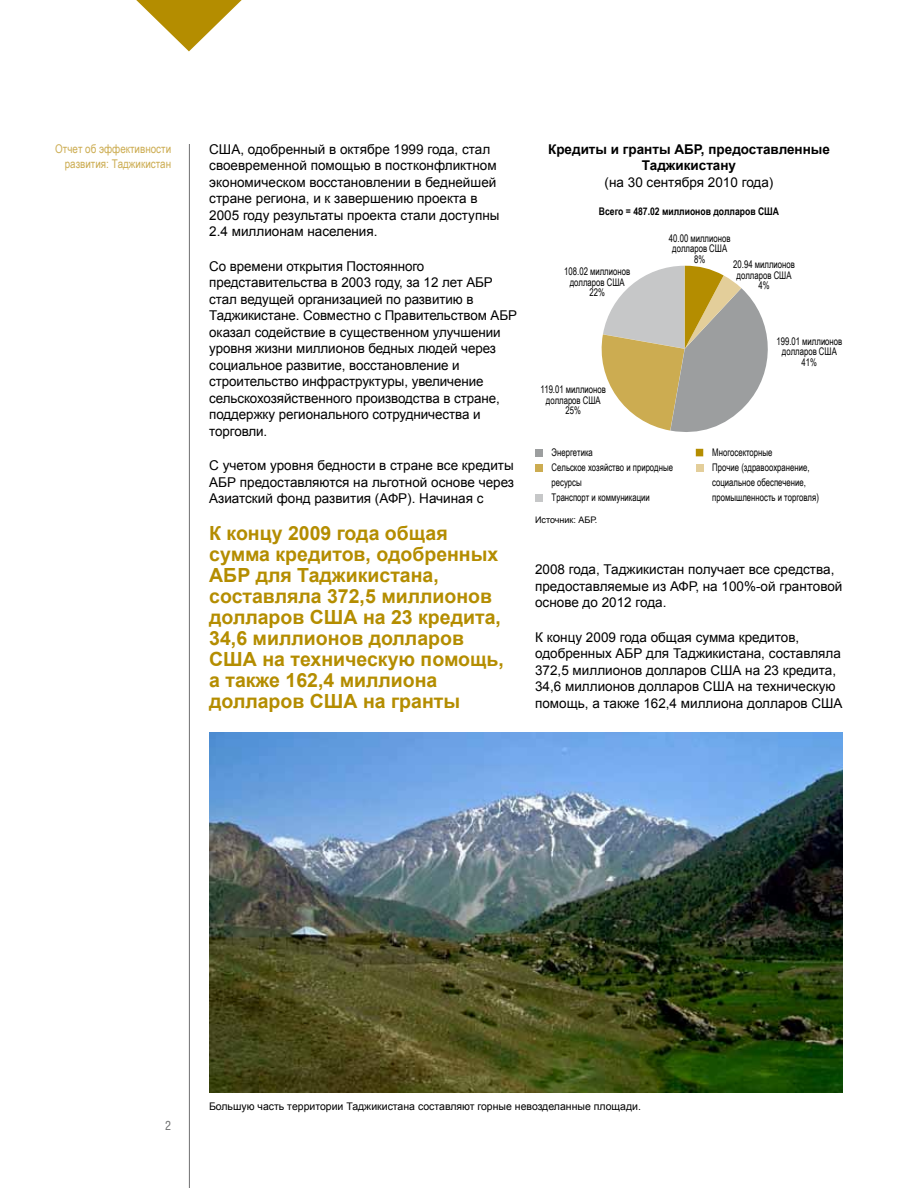
<style>
.page{position:relative;width:918px;height:1188px;background:#fff}
.page>*{position:absolute;margin:0;border:0;box-sizing:border-box;transform-origin:0 0}
.t1{font:700 19.5px/21px "Arial";color:#b48d00}
.t2{font:13.5px/16.5px "Arial";letter-spacing:-.005em;color:#000}
.t3{font:700 13.5px/16.5px "Arial";color:#000;text-align:center}
.t4{font:12px/15px "Arial Narrow";color:#ccac51;text-align:right}
.t5{font:condensed 12px "Swiss 721 BT";color:#707172}
.t6{font:10.5px/10.5px "Arial Narrow";color:#000;text-align:center;scale:.9 1}
.t7{font:10.5px "Arial";color:#000}
.t8{font:700 10.5px "Arial Narrow";color:#000}
.t9{font:9px "Arial";color:#000}
</style>
<div class="page">
<hr style="left:189px;top:144px;width:1px;height:1044px;background:#707172">
<svg style="left:136px;top:0;width:106px;height:51px"></svg>
<div style="left:535px;top:449px;width:8px;height:7px;background:#9c9e9f"></div>
<div style="left:535px;top:464px;width:8px;height:7px;background:#ccac51"></div>
<div style="left:535px;top:494px;width:8px;height:7px;background:#c6c7c8"></div>
<div style="left:696px;top:449px;width:7px;height:7px;background:#b48d00"></div>
<div style="left:696px;top:464px;width:7px;height:7px;background:#e3ce9a"></div>
<img style="left:209px;top:732px;width:634px;height:360px">
<svg style="left:601px;top:266px;width:167px;height:166px"></svg>
<p class="t2" style="left:209px;top:141px;width:292px">США, одобренный в октябре 1999 года, стал своевременной помощью в постконфликтном экономическом восстановлении в беднейшей стране региона, и к завершению проекта в 2005 году результаты проекта стали доступны 2.4 миллионам населения.</p>
<p class="t2" style="left:209px;top:258px;width:309px">Со времени открытия Постоянного представительства в 2003 году, за 12 лет АБР стал ведущей организацией по развитию в Таджикистане. Совместно с Правительством АБР оказал содействие в существенном улучшении уровня жизни миллионов бедных людей через социальное развитие, восстановление и строительство инфраструктуры, увеличение сельскохозяйственного производства в стране, поддержку регионального сотрудничества и торговли.</p>
<p class="t2" style="left:209px;top:457px;width:306px;text-align:justify">С учетом уровня бедности в стране все кредиты АБР предоставляются на льготной основе через Азиатский фонд развития (АФР). Начиная с</p>
<p class="t4" style="left:55px;top:141px;width:117px">Отчет об эффективности развития: Таджикистан</p>
<p class="t3" style="left:548px;top:141px;width:283px">Кредиты и гранты АБР, предоставленные<br>Таджикистану</p>
<p class="t2" style="left:605px;top:174px;width:170px">(на 30 сентября 2010 года)</p>
<p class="t8" style="left:599px;top:203px;width:182px">Всего = 487.02 миллионов долларов США</p>
<p class="t6" style="left:669px;top:232px;width:70px">40.00 миллионов долларов США<br>8%</p>
<p class="t6" style="left:564px;top:266px;width:75px">108.02 миллионов долларов США<br>22%</p>
<p class="t6" style="left:733px;top:259px;width:70px">20.94 миллионов долларов США<br>4%</p>
<p class="t6" style="left:776px;top:335px;width:75px">199.01 миллионов долларов США<br>41%</p>
<p class="t6" style="left:541px;top:384px;width:74px">119.01 миллионов долларов США<br>25%</p>
<p class="t6" style="left:552px;top:445px;width:137px;line-height:15px;text-align:left">Энергетика<br>Сельское хозяйство и природные ресурсы<br>Транспорт и коммуникации</p>
<p class="t6" style="left:712px;top:445px;width:120px;line-height:15px;text-align:left">Многосекторные<br>Прочие (здравоохранение, социальное обеспечение, промышленность и торговля)</p>
<p class="t9" style="left:535px;top:513px;width:64px">Источник: АБР.</p>
<h1 class="t1" style="left:209px;top:523px;width:296px">К концу 2009 года общая сумма кредитов, одобренных<br>АБР для Таджикистана, составляла 372,5 миллионов долларов США на 23 кредита,<br>34,6 миллионов долларов<br>США на техническую помощь, а также 162,4 миллиона долларов США на гранты</h1>
<p class="t2" style="left:535px;top:562px;width:309px">2008 года, Таджикистан получает все средства, предоставляемые из АФР, на 100%-ой грантовой основе до 2012 года.</p>
<p class="t2" style="left:535px;top:629px;width:309px">К концу 2009 года общая сумма кредитов, одобренных АБР для Таджикистана, составляла 372,5 миллионов долларов США на 23 кредита, 34,6 миллионов долларов США на техническую помощь, а также 162,4 миллиона долларов США</p>
<p class="t5" style="left:165px;top:1118px;width:7px">2</p>
<p class="t7" style="left:209px;top:1099px;width:433px">Большую часть территории Таджикистана составляют горные невозделанные площади.</p>
</div>
